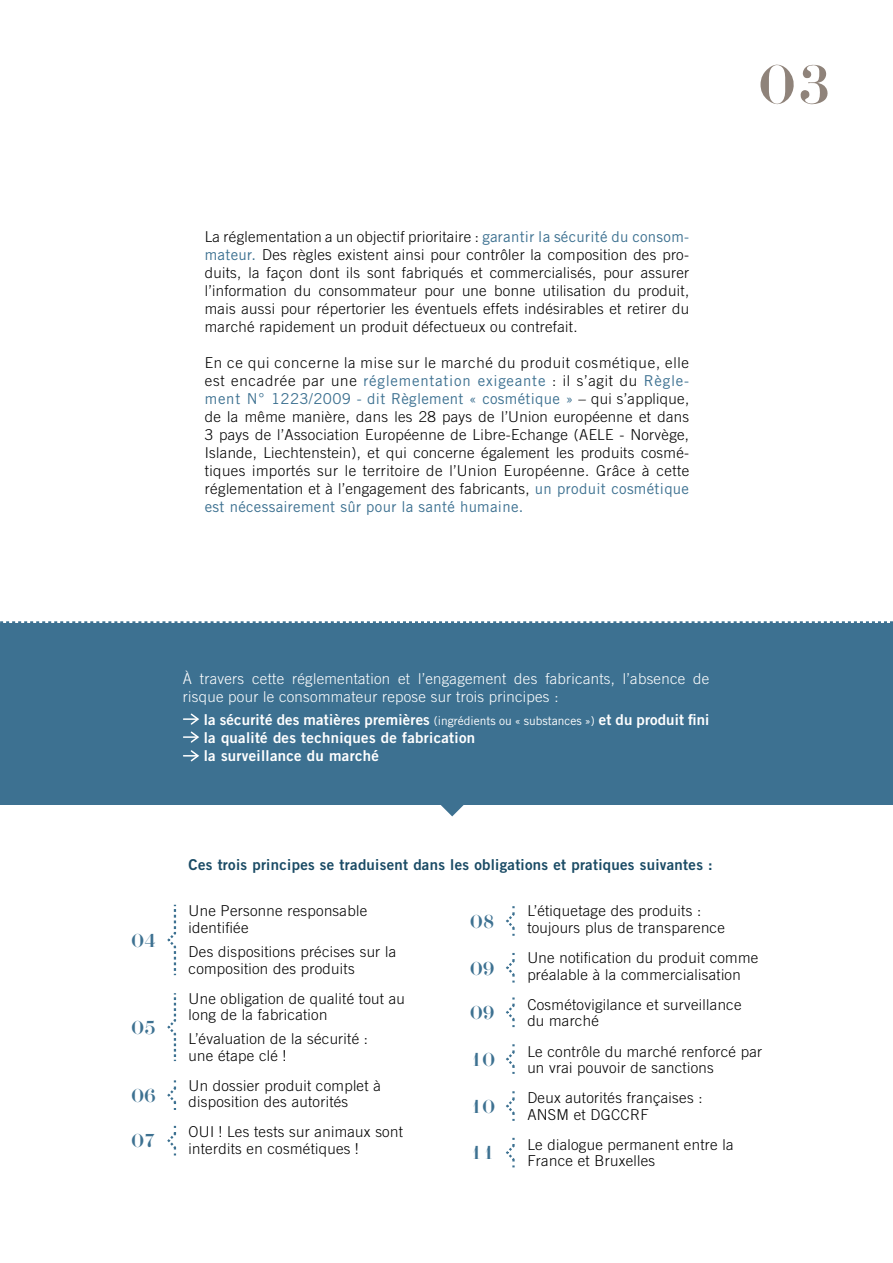
<style>
.page{position:relative;width:893px;height:1263px;background:#fff}
.page>*{position:absolute;margin:0;border:0;box-sizing:border-box;transform-origin:0 0}
.t1{font:52.5px "Adonis";color:#8f837a}
.t2{font:18px "Adonis";letter-spacing:.03em;color:#3d7191}
.t3{font:300 15px/18px "Trade Gothic";letter-spacing:.02em;color:#000}
.t4{font:15px/18px "Trade Gothic Bold Two";letter-spacing:.02em;color:#fff}
.t5{font:300 15px/18px "Trade Gothic";letter-spacing:.02em;color:#fff}
.t6{font:15px "Trade Gothic Bold Two";letter-spacing:.02em;color:#1a4b65}
.s1{font-weight:400;color:#3d7191}
.s2{font-family:"Trade Gothic";font-size:12px}
</style>
<div class="page">
<div style="left:1px;top:623px;width:892px;height:181px;background:#3d7191"></div>
<svg style="left:167px;top:904px;width:10px;height:72px"></svg>
<svg style="left:167px;top:993px;width:10px;height:69px"></svg>
<svg style="left:167px;top:1080px;width:10px;height:30px"></svg>
<svg style="left:167px;top:1125px;width:10px;height:31px"></svg>
<svg style="left:506px;top:906px;width:9px;height:30px"></svg>
<svg style="left:506px;top:997px;width:9px;height:31px"></svg>
<svg style="left:506px;top:1044px;width:9px;height:30px"></svg>
<svg style="left:506px;top:1091px;width:9px;height:30px"></svg>
<svg style="left:506px;top:1137px;width:9px;height:31px"></svg>
<svg style="left:0;top:621px;width:893px;height:2px"></svg>
<svg style="left:184px;top:713px;width:15px;height:49px"></svg>
<svg style="left:436px;top:804px;width:32px;height:12px"></svg>
<svg style="left:506px;top:953px;width:9px;height:30px"></svg>
<p class="t3" style="left:205px;top:227px;width:486px;text-align:justify">La réglementation a un objectif prioritaire : <span class="s1">garantir la sécurité du consom&shy;mateur.</span> Des règles existent ainsi pour contrôler la composition des pro&shy;duits, la façon dont ils sont fabriqués et commercialisés, pour assurer l’information du consommateur pour une bonne utilisation du produit, mais aussi pour répertorier les éventuels effets indésirables et retirer du marché rapidement un produit défectueux ou contrefait.</p>
<p class="t3" style="left:205px;top:353px;width:486px;text-align:justify">En ce qui concerne la mise sur le marché du produit cosmétique, elle est encadrée par une <span class="s1">réglementation exigeante</span> : il s’agit du <span class="s1">Règle&shy;ment N° 1223/2009 - dit Règlement « cosmétique »</span> – qui s’applique, de la même manière, dans les 28 pays de l’Union européenne et dans 3 pays de l’Association Européenne de Libre-Echange (AELE - Norvège, Islande, Liechtenstein), et qui concerne également les produits cosmé&shy;tiques importés sur le territoire de l’Union Européenne. Grâce à cette réglementation et à l’engagement des fabricants, <span class="s1">un produit cosmétique est nécessairement sûr pour la santé humaine.</span></p>
<h1 class="t1" style="left:758px;top:54px;width:73px">03</h1>
<p class="t5" style="left:183px;top:669px;width:528px">À travers cette réglementation et l’engagement des fabricants, l’absence de risque pour le consommateur repose sur trois principes :</p>
<p class="t4" style="left:204px;top:710px;width:507px">la sécurité des matières premières <span class="s2">(ingrédients ou « substances »)</span> et du produit fini la qualité des techniques de fabrication<br>la surveillance du marché</p>
<p class="t2" style="left:131px;top:930px;width:26px">04</p>
<p class="t2" style="left:131px;top:1017px;width:26px">05</p>
<p class="t2" style="left:131px;top:1085px;width:26px">06</p>
<p class="t2" style="left:131px;top:1130px;width:26px">07</p>
<p class="t6" style="left:189px;top:855px;width:526px">Ces trois principes se traduisent dans les obligations et pratiques suivantes :</p>
<p class="t3" style="left:189px;top:903px;width:180px;line-height:16.5px">Une Personne responsable identifiée</p>
<p class="t3" style="left:189px;top:943px;width:209px;line-height:16.5px">Des dispositions précises sur la composition des produits</p>
<p class="t3" style="left:189px;top:990px;width:218px;line-height:16.5px">Une obligation de qualité tout au long de la fabrication</p>
<p class="t3" style="left:189px;top:1030px;width:181px;line-height:16.5px">L’évaluation de la sécurité : une étape clé !</p>
<p class="t3" style="left:189px;top:1076px;width:194px">Un dossier produit complet à</p>
<p class="t3" style="left:189px;top:1093px;width:161px">disposition des autorités</p>
<p class="t3" style="left:189px;top:1123px;width:216px;line-height:16.5px">OUI ! Les tests sur animaux sont interdits en cosmétiques !</p>
<p class="t2" style="left:470px;top:911px;width:26px">08</p>
<p class="t2" style="left:470px;top:957px;width:26px">09</p>
<p class="t2" style="left:470px;top:1002px;width:26px">09</p>
<p class="t2" style="left:470px;top:1049px;width:26px">10</p>
<p class="t2" style="left:470px;top:1096px;width:26px">10</p>
<p class="t2" style="left:470px;top:1142px;width:26px">11</p>
<p class="t3" style="left:527px;top:903px;width:199px;line-height:16.5px">L’étiquetage des produits : toujours plus de transparence</p>
<p class="t3" style="left:527px;top:949px;width:233px">Une notification du produit comme</p>
<p class="t3" style="left:527px;top:965px;width:215px">préalable à la commercialisation</p>
<p class="t3" style="left:527px;top:996px;width:216px;line-height:16.5px">Cosmétovigilance et surveillance du marché</p>
<p class="t3" style="left:527px;top:1043px;width:236px;line-height:16.5px">Le contrôle du marché renforcé par un vrai pouvoir de sanctions</p>
<p class="t3" style="left:527px;top:1089px;width:177px;line-height:16.5px">Deux autorités françaises :<br>ANSM et DGCCRF</p>
<p class="t3" style="left:527px;top:1136px;width:208px;line-height:16.5px">Le dialogue permanent entre la<br>France et Bruxelles</p>
</div>
